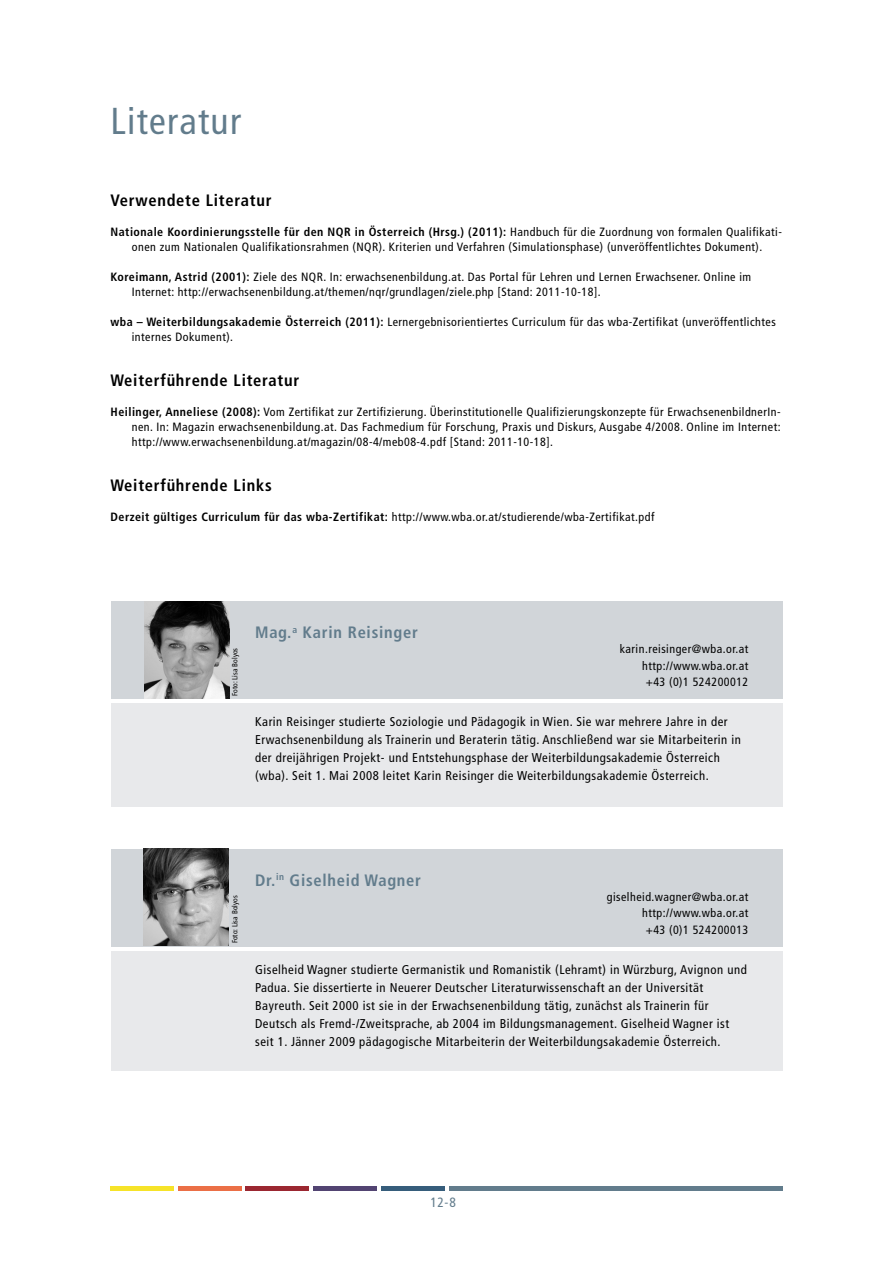
<style>
.page{position:relative;width:893px;height:1263px;background:#fff}
.page>*{position:absolute;margin:0;border:0;box-sizing:border-box;transform-origin:0 0}
.t1{font:condensed 37.5px "Frutiger LT Std";letter-spacing:.035em;color:#627c8c}
.t2{font:700 condensed 16.5px "Frutiger LT Std";letter-spacing:.045em;color:#000}
.t3{font:700 condensed 16.5px "Frutiger LT Std";letter-spacing:.045em;color:#627c8c}
.t4{font:condensed 13.5px "Frutiger LT Std";color:#627c8c}
.t5{font:condensed 12.75px/18px "Frutiger LT Std";letter-spacing:.04em;color:#000}
.t6{font:condensed 12px/15px "Frutiger LT Std";letter-spacing:.04em;color:#000;text-align:justify}
.t7{font:condensed 7.5px "Frutiger LT Std";letter-spacing:.005em;color:#000}
.s1{font-weight:700}
</style>
<div class="page">
<div style="left:111px;top:1186px;width:63px;height:5px;background:#f6e329"></div>
<div style="left:178px;top:1186px;width:64px;height:5px;background:#eb6f46"></div>
<div style="left:246px;top:1186px;width:63px;height:5px;background:#9b2731"></div>
<div style="left:313px;top:1186px;width:64px;height:5px;background:#524472"></div>
<div style="left:381px;top:1186px;width:63px;height:5px;background:#365d7b"></div>
<div style="left:449px;top:1186px;width:333px;height:5px;background:#627c8c"></div>
<div style="left:111px;top:601px;width:671px;height:98px;background:#d1d5d9"></div>
<div style="left:111px;top:703px;width:671px;height:103px;background:#e8e9eb"></div>
<img style="left:145px;top:601px;width:85px;height:98px">
<div style="left:111px;top:849px;width:671px;height:97px;background:#d1d5d9"></div>
<div style="left:111px;top:951px;width:671px;height:120px;background:#e8e9eb"></div>
<img style="left:144px;top:849px;width:85px;height:97px">
<h1 class="t1" style="left:111px;top:99px;width:132px">Literatur</h1>
<h2 class="t2" style="left:111px;top:191px;width:162px">Verwendete Literatur</h2>
<p class="t6" style="left:111px;top:225px;width:673px;text-align:center"><span class="s1">Nationale Koordinierungsstelle für den NQR in Österreich (Hrsg.) (2011):</span> Handbuch für die Zuordnung von formalen Qualifikati&shy;onen zum Nationalen Qualifikationsrahmen (NQR). Kriterien und Verfahren (Simulationsphase) (unveröffentlichtes Dokument).</p>
<p class="t6" style="left:132px;top:270px;width:621px;text-indent:-21px"><span class="s1">Koreimann, Astrid (2001):</span> Ziele des NQR. In: erwachsenenbildung.at. Das Portal für Lehren und Lernen Erwachsener. Online im<br>Internet: http://erwachsenenbildung.at/themen/nqr/grundlagen/ziele.php [Stand: 2011-10-18].</p>
<p class="t6" style="left:132px;top:315px;width:645px;text-indent:-21px"><span class="s1">wba – Weiterbildungsakademie Österreich (2011):</span> Lernergebnisorientiertes Curriculum für das wba-Zertifikat (unveröffentlichtes internes Dokument).</p>
<h2 class="t2" style="left:111px;top:371px;width:190px">Weiterführende Literatur</h2>
<p class="t6" style="left:132px;top:405px;width:650px;text-indent:-21px"><span class="s1">Heilinger, Anneliese (2008):</span> Vom Zertifikat zur Zertifizierung. Überinstitutionelle Qualifizierungskonzepte für ErwachsenenbildnerIn&shy;nen. In: Magazin erwachsenenbildung.at. Das Fachmedium für Forschung, Praxis und Diskurs, Ausgabe 4/2008. Online im Internet: http://www.erwachsenenbildung.at/magazin/08-4/meb08-4.pdf [Stand: 2011-10-18].</p>
<h2 class="t2" style="left:111px;top:476px;width:163px">Weiterführende Links</h2>
<p class="t6" style="left:111px;top:510px;width:545px"><span class="s1">Derzeit gültiges Curriculum für das wba-Zertifikat:</span> http://www.wba.or.at/studierende/wba-Zertifikat.pdf</p>
<p class="t7" style="left:230px;top:695px;width:49px;rotate:-90deg">Foto: Lisa Bolyos</p>
<h2 class="t3" style="left:255px;top:622px;width:164px">Mag.<sup>a</sup> Karin Reisinger</h2>
<p class="t6" style="left:642px;top:641px;width:108px;line-height:16.5px;text-indent:-22px">karin.reisinger@wba.or.at http://www.wba.or.at +43 (0)1 524200012</p>
<p class="t5" style="left:255px;top:713px;width:487px">Karin Reisinger studierte Soziologie und Pädagogik in Wien. Sie war mehrere Jahre in der Erwachsenenbildung als Trainerin und Beraterin tätig. Anschließend war sie Mitarbeiterin in der dreijährigen Projekt- und Entstehungsphase der Weiterbildungsakademie Österreich (wba). Seit 1. Mai 2008 leitet Karin Reisinger die Weiterbildungsakademie Österreich.</p>
<p class="t7" style="left:230px;top:943px;width:49px;rotate:-90deg">Foto: Lisa Bolyos</p>
<h2 class="t3" style="left:255px;top:870px;width:167px">Dr.<sup>in</sup> Giselheid Wagner</h2>
<p class="t6" style="left:642px;top:888px;width:108px;line-height:16.5px;text-indent:-35px">giselheid.wagner@wba.or.at http://www.wba.or.at +43 (0)1 524200013</p>
<p class="t5" style="left:255px;top:961px;width:493px">Giselheid Wagner studierte Germanistik und Romanistik (Lehramt) in Würzburg, Avignon und Padua. Sie dissertierte in Neuerer Deutscher Literaturwissenschaft an der Universität Bayreuth. Seit 2000 ist sie in der Erwachsenenbildung tätig, zunächst als Trainerin für Deutsch als Fremd-/Zweitsprache, ab 2004 im Bildungsmanagement. Giselheid Wagner ist seit 1. Jänner 2009 pädagogische Mitarbeiterin der Weiterbildungsakademie Österreich.</p>
<p class="t4" style="left:430px;top:1195px;width:27px">12-8</p>
</div>
